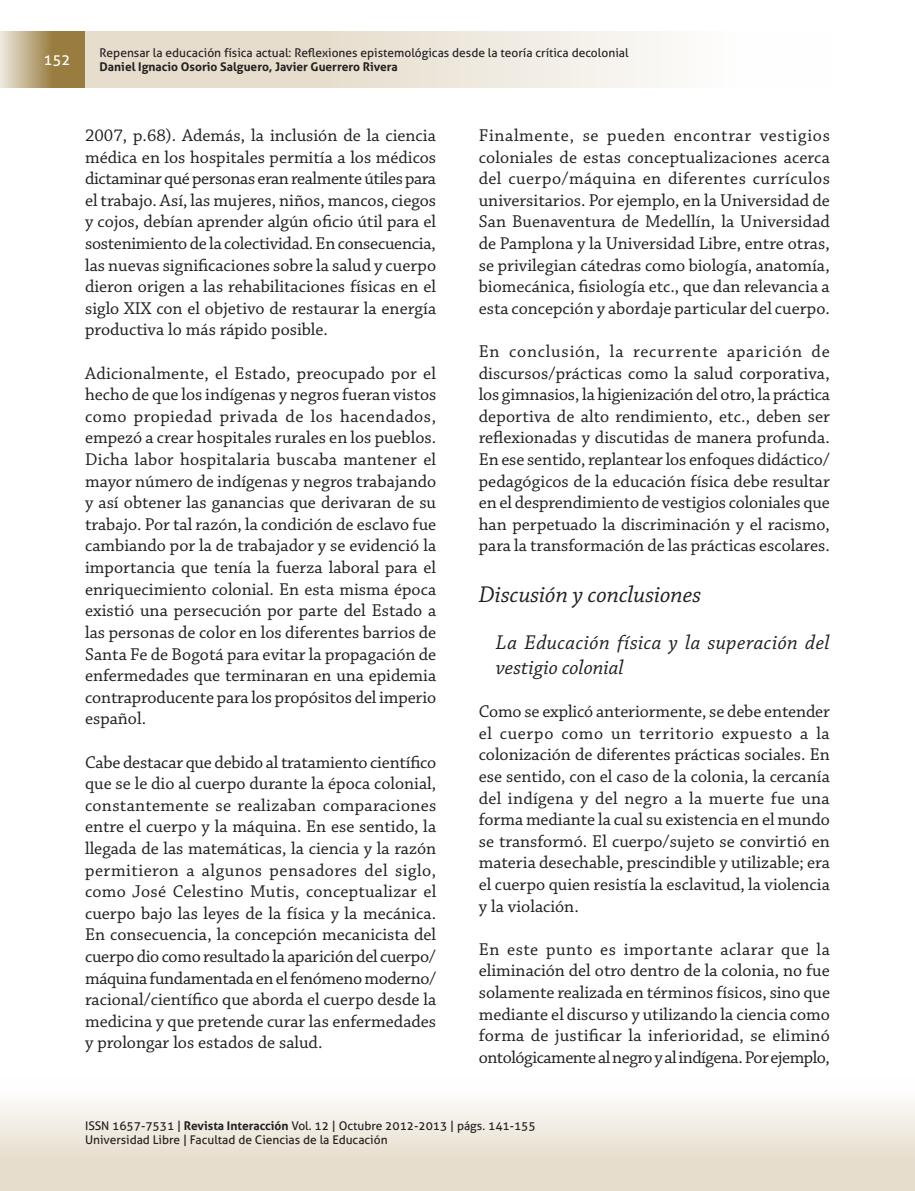
<style>
.page{position:relative;width:915px;height:1191px;background:#fff}
.page>*{position:absolute;margin:0;border:0;box-sizing:border-box;transform-origin:0 0}
.Subtítulo{font:italic 24px "Chaparral Pro";color:#231f20}
.SUBTITULO_2{font:italic 21px/25.2px "Chaparral Pro";letter-spacing:.02em;color:#231f20}
.Cuerpo_de_texto{font:18px/21.6px "Chaparral Pro";color:#231f20;text-align:justify}
.t1{font:15px "Aller";color:#fff}
.t2{font:12px/14.4px "Aller";color:#231f20}
.t3{font:700 12px "Aller";color:#231f20}
.s1{font-weight:700}
</style>
<div class="page">
<hr style="left:914px;top:1077px;width:1px;height:114px;background:#e6ddcc">
<div style="left:0;top:1077px;width:914px;height:114px;background:linear-gradient(to bottom,#fff,#e1d6c2)"></div>
<div style="left:85px;top:31px;width:744px;height:57px;background:linear-gradient(to right,#e0d5c0,#fff)"></div>
<svg style="left:0;top:31px;width:85px;height:57px;background:#b39f72"></svg>
<p class="t1" style="left:44px;top:51px;width:28px">152</p>
<p class="t2" style="left:99px;top:45px;width:530px">Repensar la educación física actual: Reflexiones epistemológicas desde la teoría crítica decolonial</p>
<p class="t3" style="left:99px;top:59px;width:299px">Daniel Ignacio Osorio Salguero, Javier Guerrero Rivera</p>
<p class="Cuerpo_de_texto" style="left:85px;top:125px;width:352px">2007, p.68). Además, la inclusión de la ciencia médica en los hospitales permitía a los médicos dictaminar qué personas eran realmente útiles para el trabajo. Así, las mujeres, niños, mancos, ciegos y cojos, debían aprender algún oficio útil para el sostenimiento de la colectividad. En consecuencia, las nuevas significaciones sobre la salud y cuerpo dieron origen a las rehabilitaciones físicas en el siglo XIX con el objetivo de restaurar la energía productiva lo más rápido posible.</p>
<p class="Cuerpo_de_texto" style="left:85px;top:363px;width:352px">Adicionalmente, el Estado, preocupado por el hecho de que los indígenas y negros fueran vistos como propiedad privada de los hacendados, empezó a crear hospitales rurales en los pueblos.<br>Dicha labor hospitalaria buscaba mantener el mayor número de indígenas y negros trabajando y así obtener las ganancias que derivaran de su trabajo. Por tal razón, la condición de esclavo fue cambiando por la de trabajador y se evidenció la importancia que tenía la fuerza laboral para el enriquecimiento colonial. En esta misma época existió una persecución por parte del Estado a las personas de color en los diferentes barrios de Santa Fe de Bogotá para evitar la propagación de enfermedades que terminaran en una epidemia contraproducente para los propósitos del imperio español.</p>
<p class="Cuerpo_de_texto" style="left:85px;top:752px;width:352px">Cabe destacar que debido al tratamiento científico que se le dio al cuerpo durante la época colonial, constantemente se realizaban comparaciones entre el cuerpo y la máquina. En ese sentido, la llegada de las matemáticas, la ciencia y la razón permitieron a algunos pensadores del siglo, como José Celestino Mutis, conceptualizar el cuerpo bajo las leyes de la física y la mecánica.<br>En consecuencia, la concepción mecanicista del cuerpo dio como resultado la aparición del cuerpo/ máquina fundamentada en el fenómeno moderno/ racional/científico que aborda el cuerpo desde la medicina y que pretende curar las enfermedades y prolongar los estados de salud.</p>
<p class="Cuerpo_de_texto" style="left:478px;top:125px;width:352px">Finalmente, se pueden encontrar vestigios coloniales de estas conceptualizaciones acerca del cuerpo/máquina en diferentes currículos universitarios. Por ejemplo, en la Universidad de San Buenaventura de Medellín, la Universidad de Pamplona y la Universidad Libre, entre otras, se privilegian cátedras como biología, anatomía, biomecánica, fisiología etc., que dan relevancia a esta concepción y abordaje particular del cuerpo.</p>
<p class="Cuerpo_de_texto" style="left:478px;top:341px;width:352px">En conclusión, la recurrente aparición de discursos/prácticas como la salud corporativa, los gimnasios, la higienización del otro, la práctica deportiva de alto rendimiento, etc., deben ser reflexionadas y discutidas de manera profunda.<br>En ese sentido, replantear los enfoques didáctico/ pedagógicos de la educación física debe resultar en el desprendimiento de vestigios coloniales que han perpetuado la discriminación y el racismo, para la transformación de las prácticas escolares.</p>
<p class="Subtítulo" style="left:478px;top:581px;width:224px">Discusión y conclusiones</p>
<p class="SUBTITULO_2" style="left:495px;top:630px;width:335px">La Educación física y la superación del vestigio colonial</p>
<p class="Cuerpo_de_texto" style="left:478px;top:701px;width:352px">Como se explicó anteriormente, se debe entender el cuerpo como un territorio expuesto a la colonización de diferentes prácticas sociales. En ese sentido, con el caso de la colonia, la cercanía del indígena y del negro a la muerte fue una forma mediante la cual su existencia en el mundo se transformó. El cuerpo/sujeto se convirtió en materia desechable, prescindible y utilizable; era el cuerpo quien resistía la esclavitud, la violencia y la violación.</p>
<p class="Cuerpo_de_texto" style="left:478px;top:939px;width:352px">En este punto es importante aclarar que la eliminación del otro dentro de la colonia, no fue solamente realizada en términos físicos, sino que mediante el discurso y utilizando la ciencia como forma de justificar la inferioridad, se eliminó ontológicamente al negro y al indígena. Por ejemplo,</p>
<p class="t2" style="left:85px;top:1118px;width:452px">ISSN 1657-7531 | <span class="s1">Revista Interacción</span> Vol. 12 | Octubre 2012-2013 | págs. 141-155<br>Universidad Libre | Facultad de Ciencias de la Educación</p>
</div>
